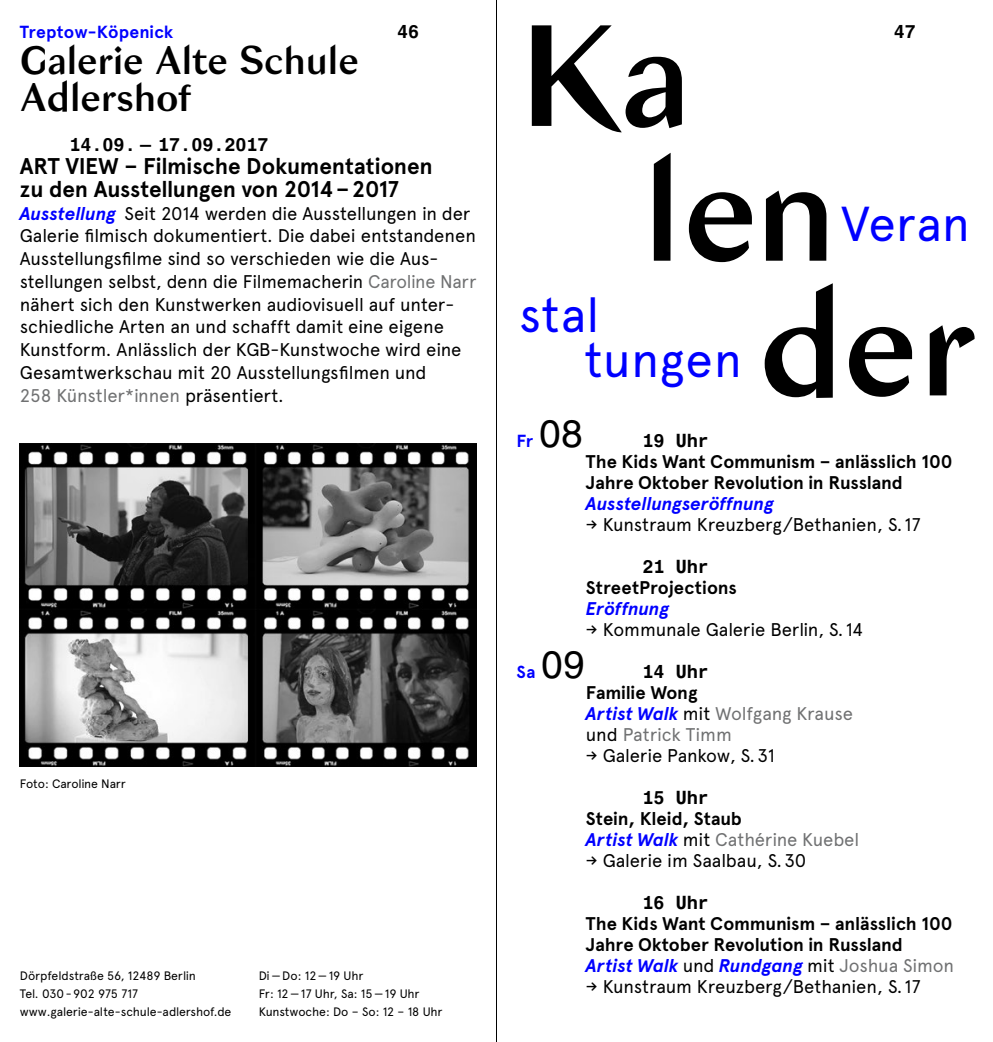
<style>
.page{position:relative;width:993px;height:1042px;background:#fff}
.page>*{position:absolute;margin:0;border:0;box-sizing:border-box;transform-origin:0 0}
.t1{font:140px "Bagnard";color:#000}
.t2{font:49px/45.5px "Apercu Pro";letter-spacing:.005em;color:#00f}
.t3{font:38.5px/36.8px "Bagnard";letter-spacing:-.015em;color:#000}
.t4{font:700 22.75px/22.8px "Apercu Pro";letter-spacing:-.005em;color:#000}
.t5{font:18.38px/22.8px "Apercu Pro";letter-spacing:-.01em;color:#000}
.t6{font:700 18.38px/21px "Apercu Pro";letter-spacing:-.005em;color:#000}
.t7{font:700 18.38px "Helvetica Monospaced Pro";color:#000}
.t8{font:italic 700 18.38px "Apercu Pro";letter-spacing:-.01em;color:#00f}
.t9{font:700 17.5px "Apercu Pro";letter-spacing:.005em;color:#00f}
.t10{font:12.25px/18.4px "Apercu Pro";letter-spacing:-.01em;color:#000}
.s1{font-weight:700;font-style:italic;color:#00f}
.s2{color:#707172}
.s3{font-family:"Helvetica Monospaced Pro";font-weight:400;font-size:38.5px;color:#000}
.s4{font-weight:700}
.s5{font-style:italic;color:#00f}
.s6{font-weight:400}
.s7{font-weight:400;color:#707172}
</style>
<div class="page">
<hr style="left:496px;top:0;width:1px;height:1042px;background:#000">
<img style="left:20px;top:443px;width:456px;height:324px">
<p class="t9" style="left:20px;top:18px;width:155px">Treptow-Köpenick</p>
<p class="t7" style="left:397px;top:20px;width:24px">46</p>
<p class="t7" style="left:893px;top:20px;width:24px">47</p>
<h3 class="t3" style="left:20px;top:43px;width:340px">Galerie Alte Schule<br>Adlershof</h3>
<p class="t7" style="left:69px;top:134px;width:200px">14.09. — 17.09.2017</p>
<p class="t4" style="left:20px;top:154px;width:414px">ART VIEW – Filmische Dokumentationen zu den Ausstellungen von 2014–2017</p>
<p class="t5" style="left:20px;top:201px;width:458px"><span class="s1">Ausstellung</span> Seit 2014 werden die Ausstellungen in der Galerie filmisch dokumentiert. Die dabei entstandenen Ausstellungsfilme sind so verschieden wie die Aus&shy;stellungen selbst, denn die Filmemacherin <span class="s2">Caroline Narr </span>nähert sich den Kunstwerken audiovisuell auf unter&shy;schiedliche Arten an und schafft damit eine eigene Kunstform. Anlässlich der KGB-Kunstwoche wird eine Gesamtwerkschau mit 20 Ausstellungsfilmen und<br><span class="s2">258 Künstler*innen</span> präsentiert.</p>
<h1 class="t1" style="left:513px;top:-10px;width:177px">Ka</h1>
<h1 class="t1" style="left:640px;top:125px;width:197px">len</h1>
<h1 class="t1" style="left:758px;top:260px;width:216px">der</h1>
<h2 class="t2" style="left:840px;top:198px;width:130px">Veran</h2>
<h2 class="t2" style="left:584px;top:289px;width:159px;text-indent:-66px">stal tungen</h2>
<p class="t9" style="left:516px;top:428px;width:69px">Fr <span class="s3">08</span></p>
<p class="t7" style="left:642px;top:429px;width:68px">19 Uhr</p>
<p class="t6" style="left:585px;top:451px;width:368px">The Kids Want Communism – anlässlich 100<br>Jahre Oktober Revolution in Russland</p>
<p class="t8" style="left:585px;top:490px;width:189px">Ausstellungseröffnung</p>
<p class="t5" style="left:585px;top:512px;width:336px">-&gt; Kunstraum Kreuzberg/Bethanien, S.17</p>
<p class="t7" style="left:642px;top:555px;width:68px">21 Uhr</p>
<p class="t6" style="left:585px;top:577px;width:152px">StreetProjections</p>
<p class="t8" style="left:585px;top:595px;width:85px">Eröffnung</p>
<p class="t5" style="left:585px;top:617px;width:279px">-&gt; Kommunale Galerie Berlin, S.14</p>
<p class="t10" style="left:20px;top:774px;width:108px">Foto: Caroline Narr</p>
<p class="t10" style="left:20px;top:965px;width:213px">Dörpfeldstraße 56, 12489 Berlin<br>Tel. 030-902 975 717 www.galerie-alte-schule-adlershof.de</p>
<p class="t10" style="left:259px;top:965px;width:185px">Di—Do: 12—19 Uhr<br>Fr: 12—17 Uhr, Sa: 15—19 Uhr<br>Kunstwoche: Do – So: 12 – 18 Uhr</p>
<p class="t9" style="left:516px;top:659px;width:71px">Sa <span class="s3">09</span></p>
<p class="t7" style="left:642px;top:660px;width:68px">14 Uhr</p>
<p class="t5" style="left:585px;top:681px;width:268px;line-height:21px"><span class="s4">Familie Wong<br></span><span class="s1">Artist Walk</span> mit <span class="s2">Wolfgang Krause </span>und <span class="s2">Patrick Timm<br></span>-&gt; Galerie Pankow, S.31</p>
<p class="t7" style="left:642px;top:786px;width:68px">15 Uhr</p>
<p class="t5" style="left:585px;top:807px;width:274px;line-height:21px"><span class="s4">Stein, Kleid, Staub<br></span><span class="s1">Artist Walk</span> mit <span class="s2">Cathérine Kuebel </span>-&gt; Galerie im Saalbau, S.30</p>
<p class="t7" style="left:642px;top:892px;width:68px">16 Uhr</p>
<p class="t6" style="left:585px;top:913px;width:369px">The Kids Want Communism – anlässlich 100<br>Jahre Oktober Revolution in Russland <span class="s5">Artist Walk</span> <span class="s6">und</span> <span class="s5">Rundgang</span> <span class="s6">mit</span> <span class="s7">Joshua Simon </span><span class="s6">-&gt; Kunstraum Kreuzberg/Bethanien, S.17</span></p>
</div>
